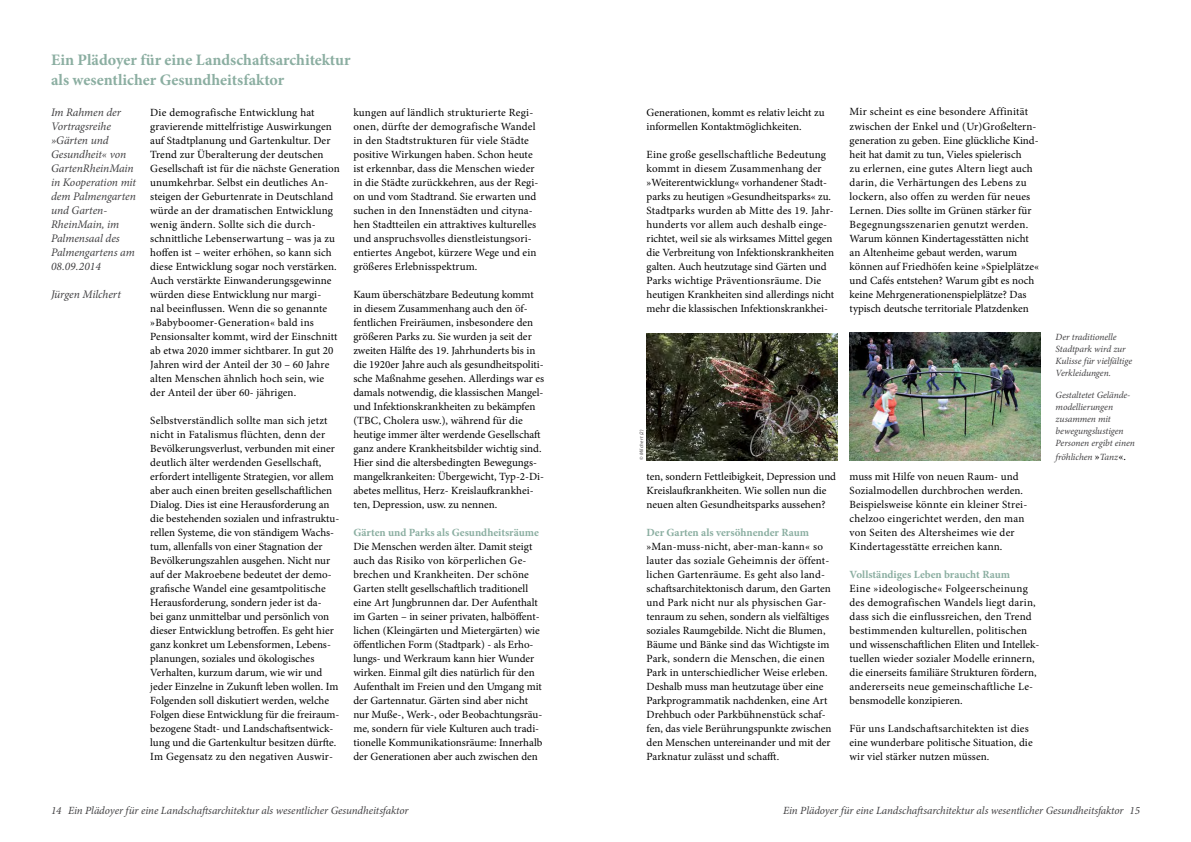
<style>
.page{position:relative;width:1191px;height:842px;background:#fff}
.page>*{position:absolute;margin:0;border:0;box-sizing:border-box;transform-origin:0 0}
.t1{font:700 16px/20px "Minion Pro";color:#8baea1}
.t2{font:italic 11.5px/14px "Minion Pro";letter-spacing:-.005em;color:#414042}
.t3{font:11px/14px "Minion Pro";color:#000}
.t4{font:italic 11px "Minion Pro";letter-spacing:-.005em;color:#414042}
.t5{font:700 11px "Minion Pro";color:#8baea1}
.t6{font:11px/15px "Minion Pro";letter-spacing:.02em;color:#000}
.t7{font:italic 9.5px/12px "Minion Pro";letter-spacing:-.005em;color:#414042}
.t8{font:italic 5px "Myriad Pro";letter-spacing:.05em;color:#414042}
.s1{font-style:normal;font-size:11px;color:#000}
</style>
<div class="page">
<img style="left:646px;top:333px;width:191px;height:127px">
<img style="left:849px;top:332px;width:191px;height:129px">
<h1 class="t1" style="left:51px;top:50px;width:301px">Ein Plädoyer für eine Landschaftsarchitektur als wesentlicher Gesundheitsfaktor</h1>
<p class="t2" style="left:51px;top:105px;width:87px">Im Rahmen der<br>Vortragsreihe »Gärten und<br>Gesundheit« von<br>GartenRheinMain in Kooperation mit dem Palmengarten und Garten-<br>RheinMain, im<br>Palmensaal des<br>Palmengartens am<br>08.09.2014</p>
<p class="t2" style="left:51px;top:287px;width:71px">Jürgen Milchert</p>
<p class="t3" style="left:150px;top:105px;width:191px">Die demografische Entwicklung hat gravierende mittelfristige Auswirkungen auf Stadtplanung und Gartenkultur. Der Trend zur Überalterung der deutschen Gesellschaft ist für die nächste Generation unumkehrbar. Selbst ein deutliches An&shy;steigen der Geburtenrate in Deutschland würde an der dramatischen Entwicklung wenig ändern. Sollte sich die durch&shy;schnittliche Lebenserwartung – was ja zu hoffen ist – weiter erhöhen, so kann sich diese Entwicklung sogar noch verstärken.<br>Auch verstärkte Einwanderungsgewinne würden diese Entwicklung nur margi-<br>nal beeinflussen. Wenn die so genannte »Babyboomer-Generation« bald ins Pensionsalter kommt, wird der Einschnitt ab etwa 2020 immer sichtbarer. In gut 20<br>Jahren wird der Anteil der 30 – 60 Jahre alten Menschen ähnlich hoch sein, wie der Anteil der über 60- jährigen.</p>
<p class="t3" style="left:150px;top:413px;width:191px">Selbstverständlich sollte man sich jetzt nicht in Fatalismus flüchten, denn der Bevölkerungsverlust, verbunden mit einer deutlich älter werdenden Gesellschaft, erfordert intelligente Strategien, vor allem aber auch einen breiten gesellschaftlichen Dialog. Dies ist eine Herausforderung an die bestehenden sozialen und infrastruktu&shy;rellen Systeme, die von ständigem Wachs&shy;tum, allenfalls von einer Stagnation der Bevölkerungszahlen ausgehen. Nicht nur auf der Makroebene bedeutet der demo&shy;grafische Wandel eine gesamtpolitische Herausforderung, sondern jeder ist da-<br>bei ganz unmittelbar und persönlich von dieser Entwicklung betroffen. Es geht hier ganz konkret um Lebensformen, Lebens&shy;planungen, soziales und ökologisches Verhalten, kurzum darum, wie wir und jeder Einzelne in Zukunft leben wollen. Im Folgenden soll diskutiert werden, welche Folgen diese Entwicklung für die freiraum&shy;bezogene Stadt- und Landschaftsentwick&shy;lung und die Gartenkultur besitzen dürfte.<br>Im Gegensatz zu den negativen Auswir-</p>
<p class="t3" style="left:353px;top:105px;width:186px">kungen auf ländlich strukturierte Regi&shy;onen, dürfte der demografische Wandel in den Stadtstrukturen für viele Städte positive Wirkungen haben. Schon heute ist erkennbar, dass die Menschen wieder in die Städte zurückkehren, aus der Regi&shy;on und vom Stadtrand. Sie erwarten und suchen in den Innenstädten und cityna&shy;hen Stadtteilen ein attraktives kulturelles und anspruchsvolles dienstleistungsori&shy;entiertes Angebot, kürzere Wege und ein größeres Erlebnisspektrum.</p>
<p class="t3" style="left:353px;top:287px;width:192px">Kaum überschätzbare Bedeutung kommt in diesem Zusammenhang auch den öf&shy;fentlichen Freiräumen, insbesondere den größeren Parks zu. Sie wurden ja seit der zweiten Hälfte des 19. Jahrhunderts bis in die 1920er Jahre auch als gesundheitspoliti&shy;sche Maßnahme gesehen. Allerdings war es damals notwendig, die klassischen Mangel&shy;und Infektionskrankheiten zu bekämpfen (TBC, Cholera usw.), während für die heutige immer älter werdende Gesellschaft ganz andere Krankheitsbilder wichtig sind.<br>Hier sind die altersbedingten Bewegungs&shy;mangelkrankeiten: Übergewicht, Typ-2-Di&shy;abetes mellitus, Herz- Kreislaufkrankhei&shy;ten, Depression, usw. zu nennen.</p>
<p class="t5" style="left:353px;top:525px;width:187px">Gärten und Parks als Gesundheitsräume</p>
<p class="t3" style="left:353px;top:539px;width:190px">Die Menschen werden älter. Damit steigt auch das Risiko von körperlichen Ge&shy;brechen und Krankheiten. Der schöne Garten stellt gesellschaftlich traditionell eine Art Jungbrunnen dar. Der Aufenthalt im Garten – in seiner privaten, halböffent&shy;lichen (Kleingärten und Mietergärten) wie öffentlichen Form (Stadtpark) - als Erho&shy;lungs- und Werkraum kann hier Wunder wirken. Einmal gilt dies natürlich für den Aufenthalt im Freien und den Umgang mit der Gartennatur. Gärten sind aber nicht nur Muße-, Werk-, oder Beobachtungsräu&shy;me, sondern für viele Kulturen auch tradi&shy;tionelle Kommunikationsräume: Innerhalb der Generationen aber auch zwischen den</p>
<p class="t3" style="left:646px;top:105px;width:180px">Generationen, kommt es relativ leicht zu informellen Kontaktmöglichkeiten.</p>
<p class="t3" style="left:646px;top:147px;width:189px">Eine große gesellschaftliche Bedeutung kommt in diesem Zusammenhang der »Weiterentwicklung« vorhandener Stadt&shy;parks zu heutigen »Gesundheitsparks« zu.<br>Stadtparks wurden ab Mitte des 19. Jahr&shy;hunderts vor allem auch deshalb einge&shy;richtet, weil sie als wirksames Mittel gegen die Verbreitung von Infektionskrankheiten galten. Auch heutzutage sind Gärten und Parks wichtige Präventionsräume. Die heutigen Krankheiten sind allerdings nicht mehr die klassischen Infektionskrankhei-</p>
<p class="t6" style="left:849px;top:104px;width:188px">Mir scheint es eine besondere Affinität zwischen der Enkel und (Ur)Großeltern-</p>
<p class="t3" style="left:849px;top:133px;width:191px">generation zu geben. Eine glückliche Kind&shy;heit hat damit zu tun, Vieles spielerisch<br>zu erlernen, eine gutes Altern liegt auch darin, die Verhärtungen des Lebens zu lockern, also offen zu werden für neues Lernen. Dies sollte im Grünen stärker für Begegnungsszenarien genutzt werden.<br>Warum können Kindertagesstätten nicht an Altenheime gebaut werden, warum können auf Friedhöfen keine »Spielplätze« und Cafés entstehen? Warum gibt es noch keine Mehrgenerationenspielplätze? Das typisch deutsche territoriale Platzdenken</p>
<p class="t8" style="left:638px;top:460px;width:32px;rotate:-90deg">© Milchert (2)</p>
<p class="t3" style="left:646px;top:469px;width:191px">ten, sondern Fettleibigkeit, Depression und<br>Kreislaufkrankheiten. Wie sollen nun die neuen alten Gesundheitsparks aussehen?</p>
<p class="t5" style="left:646px;top:525px;width:164px">Der Garten als versöhnender Raum</p>
<p class="t3" style="left:646px;top:539px;width:186px">»Man-muss-nicht, aber-man-kann« so lauter das soziale Geheimnis der öffent&shy;lichen Gartenräume. Es geht also land&shy;schaftsarchitektonisch darum, den Garten und Park nicht nur als physischen Gar&shy;tenraum zu sehen, sondern als vielfältiges soziales Raumgebilde. Nicht die Blumen, Bäume und Bänke sind das Wichtigste im Park, sondern die Menschen, die einen Park in unterschiedlicher Weise erleben.<br>Deshalb muss man heutzutage über eine Parkprogrammatik nachdenken, eine Art Drehbuch oder Parkbühnenstück schaf&shy;fen, das viele Berührungspunkte zwischen den Menschen untereinander und mit der Parknatur zulässt und schafft.</p>
<p class="t3" style="left:849px;top:470px;width:179px">muss mit Hilfe von neuen Raum- und Sozialmodellen durchbrochen werden.<br>Βeispielsweise könnte ein kleiner Strei&shy;chelzoo eingerichtet werden, den man von Seiten des Altersheimes wie der Kindertagesstätte erreichen kann.</p>
<p class="t5" style="left:849px;top:567px;width:162px">Vollständiges Leben braucht Raum</p>
<p class="t3" style="left:849px;top:582px;width:191px">Eine »ideologische« Folgeerscheinung des demografischen Wandels liegt darin, dass sich die einflussreichen, den Trend bestimmenden kulturellen, politischen und wissenschaftlichen Eliten und Intellek&shy;tuellen wieder sozialer Modelle erinnern, die einerseits familiäre Strukturen fördern, andererseits neue gemeinschaftliche Le&shy;bensmodelle konzipieren.</p>
<p class="t3" style="left:849px;top:722px;width:185px">Für uns Landschaftsarchitekten ist dies eine wunderbare politische Situation, die wir viel stärker nutzen müssen.</p>
<p class="t7" style="left:1055px;top:331px;width:78px">Der traditionelle<br>Stadtpark wird zur<br>Kulisse für vielfältige<br>Verkleidungen.</p>
<p class="t7" style="left:1055px;top:389px;width:81px">Gestaltetet Gelände&shy;modellierungen zusammen mit bewegungslustigen<br>Personen ergibt einen</p>
<p class="t7" style="left:1055px;top:451px;width:72px">fröhlichen <span class="s1">»</span>Tanz<span class="s1">«.</span></p>
<p class="t4" style="left:68px;top:803px;width:342px">Ein Plädoyer für eine Landschaftsarchitektur als wesentlicher Gesundheitsfaktor</p>
<p class="t4" style="left:783px;top:803px;width:342px">Ein Plädoyer für eine Landschaftsarchitektur als wesentlicher Gesundheitsfaktor</p>
<p class="t4" style="left:51px;top:802px;width:12px">14</p>
<p class="t4" style="left:1129px;top:802px;width:12px">15</p>
</div>
